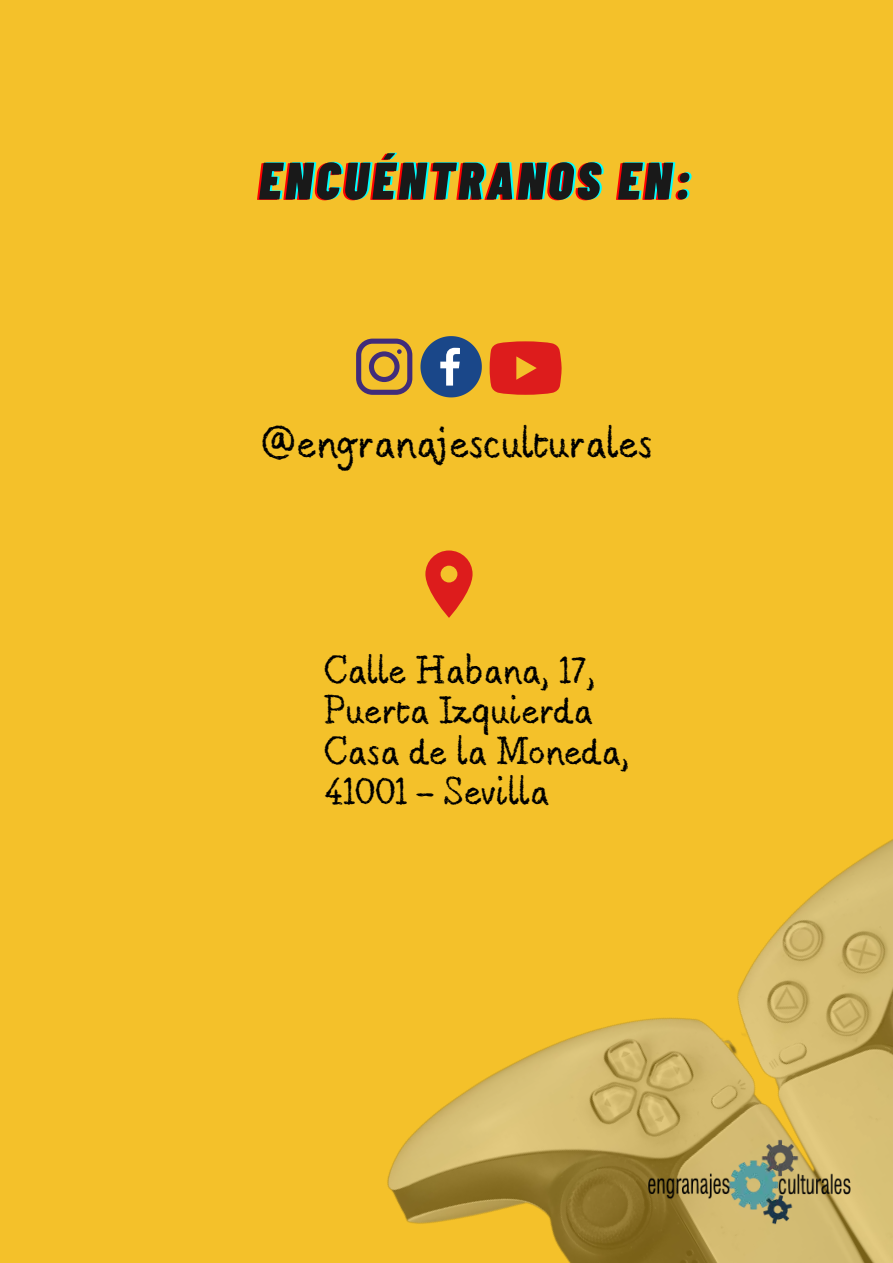
<style>
.page{position:relative;width:893px;height:1263px;background:#f4c12a}
.page>*{position:absolute;margin:0;border:0;box-sizing:border-box;transform-origin:0 0}
.t1{font:italic 900 52.5px "Barlow Condensed";letter-spacing:.07em;color:#0ff}
.t2{font:37.35px "Berton";color:#000}
.t3{font:33.75px/40.5px "Berton";color:#000}
</style>
<div class="page">
<img style="left:387px;top:839px;width:506px;height:424px">
<svg style="left:425px;top:550px;width:47px;height:68px"></svg>
<svg style="left:356px;top:339px;width:56px;height:56px"></svg>
<svg style="left:489px;top:341px;width:72px;height:54px"></svg>
<svg style="left:420px;top:336px;width:62px;height:61px"></svg>
<img style="left:643px;top:1140px;width:212px;height:84px">
<h1 class="t1" style="left:261px;top:146px;width:434px">ENCUÉNTRANOS EN:</h1>
<p class="t2" style="left:263px;top:424px;width:391px">@engranajesculturales</p>
<p class="t3" style="left:324px;top:653px;width:307px">Calle Habana, 17,<br>Puerta Izquierda<br>Casa de la Moneda,<br>41001 - Sevilla</p>
</div>
